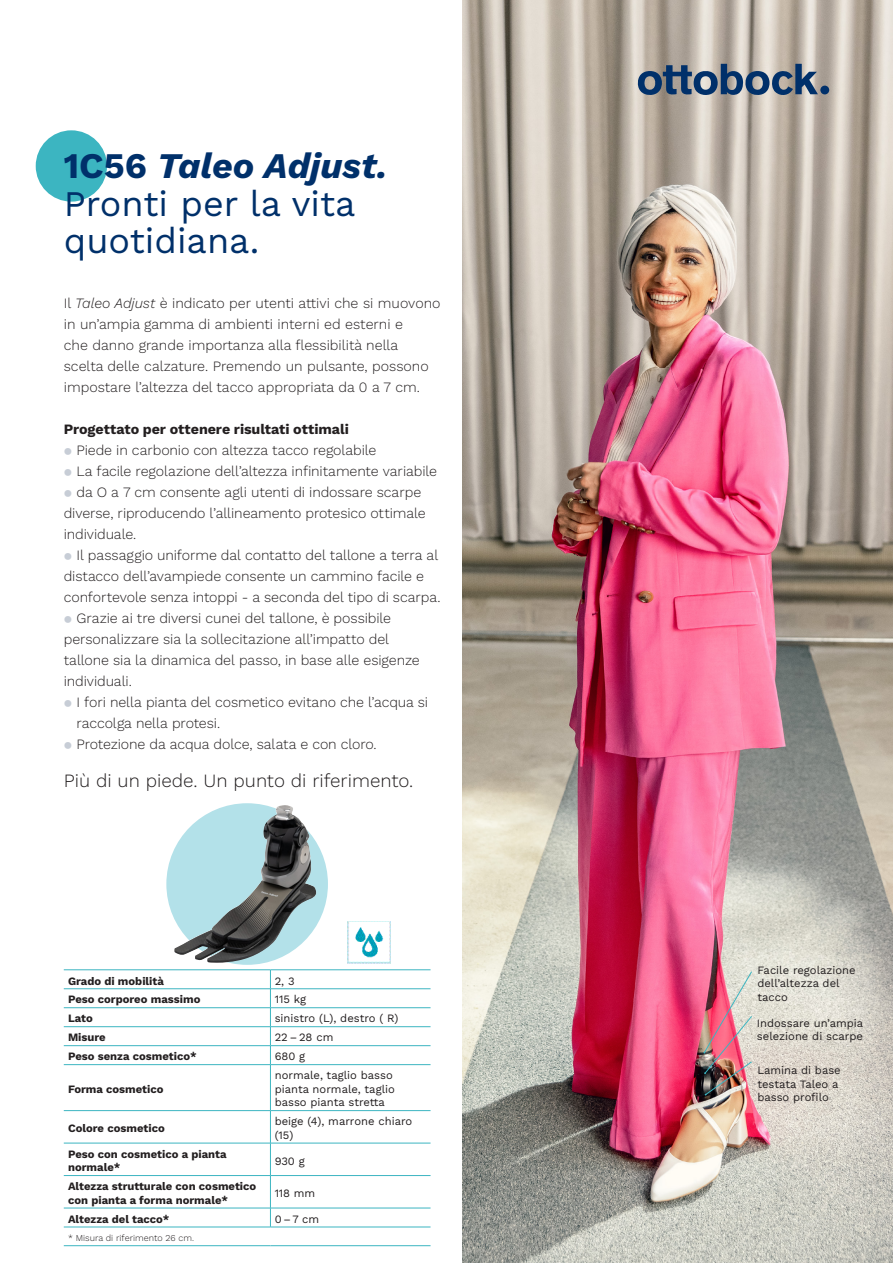
<style>
.page{position:relative;width:893px;height:1263px;background:#fff}
.page>*{position:absolute;margin:0;border:0;box-sizing:border-box;transform-origin:0 0}
.Kennzeichen{font:36px/37.5px "Work Sans";color:#00306a}
.Subline{font:300 18.75px "Work Sans";color:#231f20}
.Copy_9_5_14{font:300 14.25px/21px "Work Sans";letter-spacing:-.005em;color:#231f20}
.Überschriften{font:700 14.25px "Work Sans";letter-spacing:-.005em;color:#231f20}
.Table_Copy_bold_7_5{font:700 11.25px/13.5px "Work Sans";color:#231f20}
.Data{font:11.25px/13.5px "Work Sans";color:#231f20}
.Marginal_Copy{font:11.25px/13.5px "Work Sans";color:#231f20}
.Table_Foot{font:300 9px "Work Sans";color:#231f20}
.s1{font-weight:700}
.s2{font-weight:700;font-style:italic}
.s3{font-style:italic}
.s4{color:#c7cdd6}
</style>
<div class="page">
<div style="left:36px;top:130px;width:71px;height:72px;background:#3cb5c1;border-radius:50%"></div>
<img style="left:462px;top:0;width:431px;height:1263px">
<img style="left:703px;top:971px;width:49px;height:124px">
<hr style="left:64px;top:969px;width:206px;height:1px;background:#3cb5c1">
<hr style="left:270px;top:969px;width:161px;height:1px;background:#3cb5c1">
<hr style="left:64px;top:988px;width:206px;height:1px;background:#3cb5c1">
<hr style="left:270px;top:988px;width:161px;height:1px;background:#3cb5c1">
<hr style="left:64px;top:1007px;width:206px;height:1px;background:#3cb5c1">
<hr style="left:270px;top:1007px;width:161px;height:1px;background:#3cb5c1">
<hr style="left:64px;top:1026px;width:206px;height:1px;background:#3cb5c1">
<hr style="left:270px;top:1026px;width:161px;height:1px;background:#3cb5c1">
<hr style="left:64px;top:1045px;width:206px;height:1px;background:#3cb5c1">
<hr style="left:270px;top:1045px;width:161px;height:1px;background:#3cb5c1">
<svg style="left:270px;top:970px;width:1px;height:94px"></svg>
<hr style="left:64px;top:1064px;width:206px;height:1px;background:#3cb5c1">
<hr style="left:270px;top:1064px;width:161px;height:1px;background:#3cb5c1">
<hr style="left:270px;top:1065px;width:1px;height:45px;background:#3cb5c1">
<hr style="left:64px;top:1110px;width:206px;height:1px;background:#3cb5c1">
<hr style="left:270px;top:1110px;width:161px;height:1px;background:#3cb5c1">
<hr style="left:270px;top:1111px;width:1px;height:32px;background:#3cb5c1">
<hr style="left:64px;top:1143px;width:206px;height:1px;background:#3cb5c1">
<hr style="left:270px;top:1143px;width:161px;height:1px;background:#3cb5c1">
<hr style="left:270px;top:1143px;width:1px;height:32px;background:#3cb5c1">
<hr style="left:64px;top:1175px;width:206px;height:1px;background:#3cb5c1">
<hr style="left:270px;top:1175px;width:161px;height:1px;background:#3cb5c1">
<hr style="left:270px;top:1176px;width:1px;height:32px;background:#3cb5c1">
<hr style="left:64px;top:1208px;width:206px;height:1px;background:#3cb5c1">
<hr style="left:270px;top:1208px;width:161px;height:1px;background:#3cb5c1">
<svg style="left:270px;top:1208px;width:1px;height:19px"></svg>
<hr style="left:64px;top:1227px;width:206px;height:1px;background:#3cb5c1">
<hr style="left:270px;top:1227px;width:161px;height:1px;background:#3cb5c1">
<hr style="left:64px;top:1245px;width:206px;height:1px;background:#3cb5c1">
<hr style="left:270px;top:1245px;width:161px;height:1px;background:#3cb5c1">
<div style="left:166px;top:803px;width:162px;height:162px;background:#b3e1e9;border-radius:50%"></div>
<img style="left:174px;top:805px;width:142px;height:158px">
<img style="left:348px;top:921px;width:42px;height:43px">
<div style="left:820px;top:86px;width:9px;height:8px;background:#00306a;border-radius:50%"></div>
<svg style="left:638px;top:64px;width:180px;height:31px"></svg>
<p class="Kennzeichen" style="left:64px;top:146px;width:325px"><span class="s1">1C56</span> <span class="s2">Taleo Adjust.<br></span>Pronti per la vita</p>
<p class="Kennzeichen" style="left:64px;top:221px;width:197px">quotidiana.</p>
<p class="Copy_9_5_14" style="left:64px;top:292px;width:378px">Il <span class="s3">Taleo Adjust</span> è indicato per utenti attivi che si muovono in un’ampia gamma di ambienti interni ed esterni e<br>che danno grande importanza alla flessibilità nella scelta delle calzature. Premendo un pulsante, possono impostare l’altezza del tacco appropriata da 0 a 7 cm.</p>
<p class="Überschriften" style="left:64px;top:418px;width:287px">Progettato per ottenere risultati ottimali</p>
<p class="Copy_9_5_14" style="left:64px;top:439px;width:314px"><span class="s4">⚫</span> Piede in carbonio con altezza tacco regolabile</p>
<p class="Copy_9_5_14" style="left:64px;top:460px;width:375px"><span class="s4">⚫</span> La facile regolazione dell’altezza infinitamente variabile</p>
<p class="Copy_9_5_14" style="left:64px;top:481px;width:364px"><span class="s4">⚫</span> da O a 7 cm consente agli utenti di indossare scarpe diverse, riproducendo l’allineamento protesico ottimale individuale.</p>
<p class="Copy_9_5_14" style="left:64px;top:544px;width:378px"><span class="s4">⚫</span> Il passaggio uniforme dal contatto del tallone a terra al distacco dell’avampiede consente un cammino facile e confortevole senza intoppi - a seconda del tipo di scarpa.</p>
<p class="Copy_9_5_14" style="left:64px;top:607px;width:357px"><span class="s4">⚫</span> Grazie ai tre diversi cunei del tallone, è possibile personalizzare sia la sollecitazione all’impatto del tallone sia la dinamica del passo, in base alle esigenze individuali.</p>
<p class="Copy_9_5_14" style="left:77px;top:691px;width:353px;text-indent:-13px"><span class="s4">⚫</span> I fori nella pianta del cosmetico evitano che l’acqua si raccolga nella protesi.</p>
<p class="Copy_9_5_14" style="left:64px;top:733px;width:314px"><span class="s4">⚫</span> Protezione da acqua dolce, salata e con cloro.</p>
<p class="Subline" style="left:64px;top:767px;width:351px">Più di un piede. Un punto di riferimento.</p>
<p class="Table_Copy_bold_7_5" style="left:68px;top:973px;width:98px">Grado di mobilità</p>
<p class="Data" style="left:275px;top:973px;width:21px">2, 3</p>
<p class="Table_Copy_bold_7_5" style="left:68px;top:992px;width:134px">Peso corporeo massimo</p>
<p class="Data" style="left:275px;top:992px;width:33px">115 kg</p>
<p class="Table_Copy_bold_7_5" style="left:68px;top:1011px;width:26px">Lato</p>
<p class="Data" style="left:275px;top:1011px;width:125px">sinistro (L), destro ( R)</p>
<p class="Table_Copy_bold_7_5" style="left:68px;top:1030px;width:39px">Misure</p>
<p class="Data" style="left:275px;top:1030px;width:60px">22 – 28 cm</p>
<p class="Table_Copy_bold_7_5" style="left:68px;top:1049px;width:130px">Peso senza cosmetico*</p>
<p class="Data" style="left:275px;top:1049px;width:32px">680 g</p>
<p class="Table_Copy_bold_7_5" style="left:68px;top:1082px;width:97px">Forma cosmetico</p>
<p class="Data" style="left:275px;top:1068px;width:122px">normale, taglio basso pianta normale, taglio basso pianta stretta</p>
<p class="Table_Copy_bold_7_5" style="left:68px;top:1121px;width:98px">Colore cosmetico</p>
<p class="Data" style="left:275px;top:1114px;width:139px">beige (4), marrone chiaro (15)</p>
<p class="Table_Copy_bold_7_5" style="left:68px;top:1147px;width:160px">Peso con cosmetico a pianta normale*</p>
<p class="Data" style="left:275px;top:1153px;width:32px">930 g</p>
<p class="Table_Copy_bold_7_5" style="left:68px;top:1179px;width:190px">Altezza strutturale con cosmetico con pianta a forma normale*</p>
<p class="Data" style="left:275px;top:1186px;width:42px">118 mm</p>
<p class="Table_Copy_bold_7_5" style="left:68px;top:1212px;width:103px">Altezza del tacco*</p>
<p class="Data" style="left:275px;top:1212px;width:46px">0–7 cm</p>
<p class="Table_Foot" style="left:68px;top:1230px;width:128px">* Misura di riferimento 26 cm.</p>
<p class="Marginal_Copy" style="left:757px;top:963px;width:100px">Facile regolazione dell’altezza del tacco</p>
<p class="Marginal_Copy" style="left:757px;top:1015px;width:108px">Indossare un’ampia selezione di scarpe</p>
<p class="Marginal_Copy" style="left:757px;top:1063px;width:85px">Lamina di base testata Taleo a basso profilo</p>
</div>
